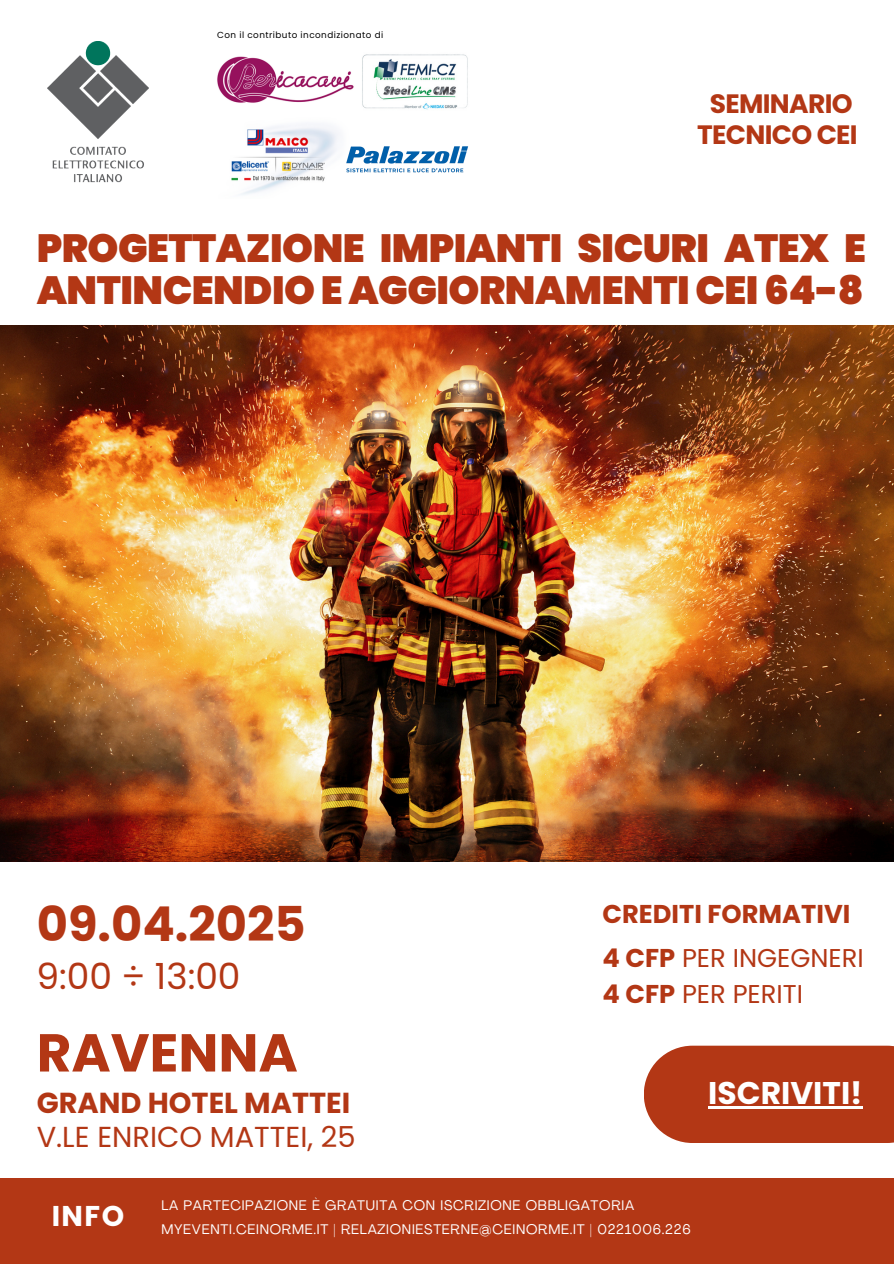
<style>
.page{position:relative;width:894px;height:1264px;background:#fff}
.page>*{position:absolute;margin:0;border:0;box-sizing:border-box;transform-origin:0 0}
.t1{font:700 53.25px "Poppins";color:#b33715}
.t2{font:700 48px "Poppins";color:#b33715}
.t3{font:900 39.3px/42.8px "Poppins";letter-spacing:-.015em;color:#b33715}
.t4{font:36px "Poppins";color:#b33715}
.t5{font:700 31.35px "Poppins";color:#fff}
.t6{font:28.95px/35px "Poppins";color:#b33715}
.t7{font:700 28.5px "Poppins";color:#fff}
.t8{font:700 26.55px/31.5px "Poppins";letter-spacing:-.025em;color:#b33715;text-align:center}
.t9{font:25.8px "Poppins";color:#b33715}
.t10{font:700 25.8px "Poppins";color:#b33715}
.t11{font:13.65px "Agrandir";letter-spacing:.055em;color:#fff}
.t12{font:8.85px "Poppins";letter-spacing:.05em;color:#000}
.s1{font-weight:700}
</style>
<div class="page">
<div style="left:644px;top:1045px;width:249px;height:97px;background:#b33715"></div>
<div style="left:0;top:1178px;width:893px;height:85px;background:#b33715"></div>
<img style="left:47px;top:41px;width:101px;height:142px">
<img style="left:0;top:325px;width:893px;height:536px">
<hr style="left:708px;top:1106px;width:154px;height:2px;background:#fff">
<img style="left:231px;top:126px;width:107px;height:69px">
<img style="left:346px;top:146px;width:122px;height:27px">
<img style="left:362px;top:54px;width:106px;height:56px">
<img style="left:217px;top:56px;width:137px;height:47px">
<h5 class="t12" style="left:217px;top:29px;width:167px">Con il contributo incondizionato di</h5>
<h6 class="t8" style="left:697px;top:88px;width:162px">SEMINARIO<br>TECNICO CEI</h6>
<p class="t3" style="left:37px;top:226px;width:830px">PROGETTAZIONE IMPIANTI SICURI ATEX E<br>ANTINCENDIO E AGGIORNAMENTI CEI 64-8</p>
<p class="t2" style="left:37px;top:890px;width:270px">09.04.2025</p>
<p class="t4" style="left:36px;top:950px;width:206px">9:00 ÷ 13:00</p>
<p class="t1" style="left:37px;top:1015px;width:262px">RAVENNA</p>
<p class="t6" style="left:37px;top:1084px;width:320px"><span class="s1">GRAND HOTEL MATTEI<br></span>V.LE ENRICO MATTEI, 25</p>
<p class="t10" style="left:602px;top:896px;width:249px">CREDITI FORMATIVI</p>
<h6 class="t9" style="left:602px;top:940px;width:262px"><span class="s1">4 CFP</span> PER INGEGNERI</h6>
<h2 class="t9" style="left:602px;top:976px;width:202px"><span class="s1">4 CFP</span> PER PERITI</h2>
<p class="t5" style="left:708px;top:1071px;width:156px">ISCRIVITI!</p>
<h1 class="t7" style="left:52px;top:1195px;width:74px">INFO</h1>
<h3 class="t11" style="left:161px;top:1199px;width:474px">LA PARTECIPAZIONE È GRATUITA CON ISCRIZIONE OBBLIGATORIA</h3>
<p class="t11" style="left:161px;top:1224px;width:530px">MYEVENTI.CEINORME.IT | RELAZIONIESTERNE@CEINORME.IT | 0221006.226</p>
</div>
